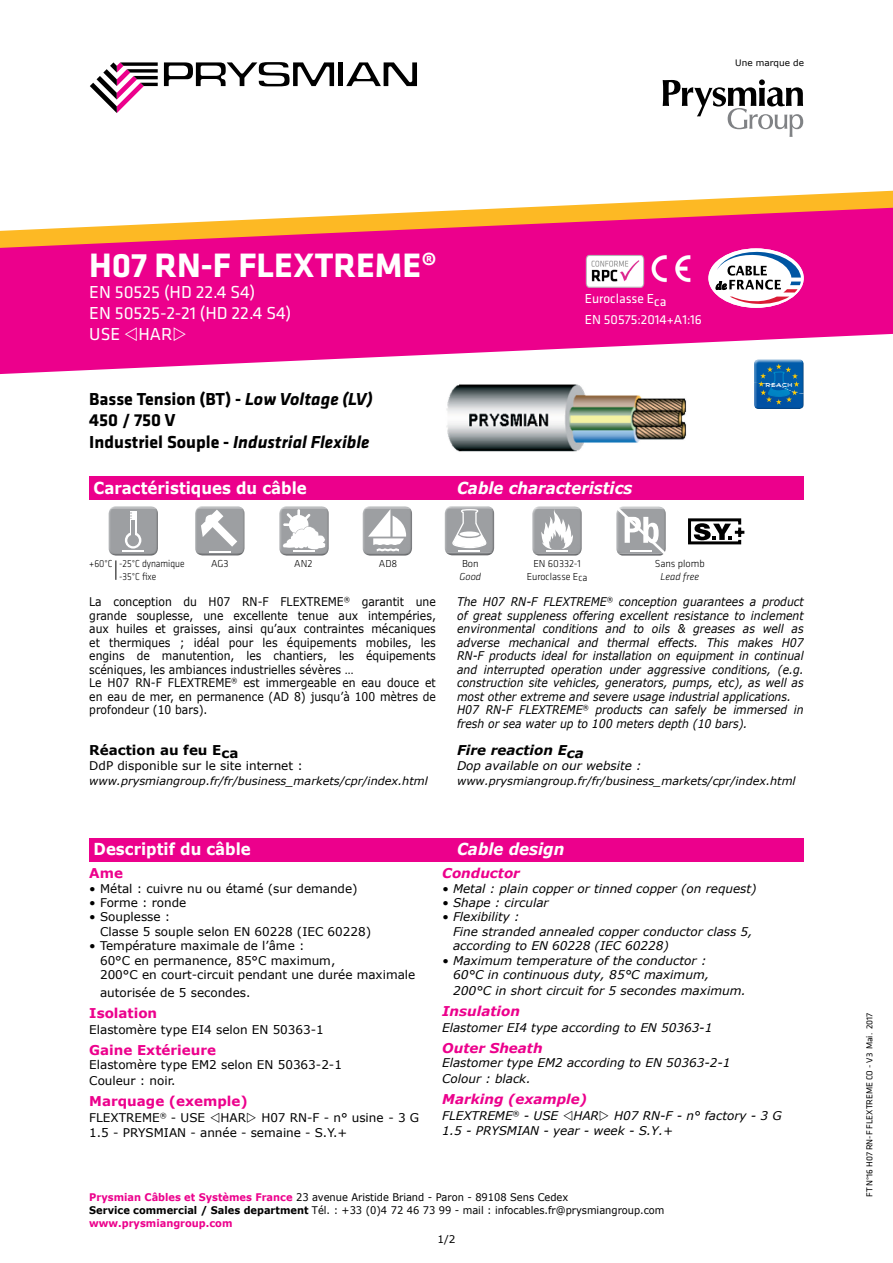
<style>
.page{position:relative;width:893px;height:1263px;background:#fff}
.page>*{position:absolute;margin:0;border:0;box-sizing:border-box;transform-origin:0 0}
.t1{font:700 35.1px "Klavika";color:#fff}
.t2{font:700 18px/21.6px "Klavika";color:#000}
.t3{font:18px/21px "Klavika";color:#fff}
.t4{font:700 16.5px "Verdana";color:#fff;scale:.91 1}
.t5{font:italic 700 16.5px "Verdana";color:#fff;scale:.91 1}
.t6{font:italic 700 13.5px "Verdana";color:#ec008c}
.t7{font:700 13.5px "Verdana";color:#ec008c}
.t8{font:13.5px/21px "Klavika";color:#fff}
.t9{font:700 13.5px "Verdana";color:#000}
.t10{font:italic 700 13.5px "Verdana";color:#000}
.t11{font:italic 12px/13.5px "Verdana";color:#000;scale:.9 1}
.t12{font:italic 12px/14.4px "Verdana";color:#000}
.t13{font:12px/13.5px "Verdana";color:#000;scale:.9 1}
.t14{font:12px/14.4px "Verdana";color:#000}
.t15{font:italic 11.25px "Verdana";color:#000}
.t16{font:10.5px/12.6px "Verdana";color:#000;scale:.94 1}
.t17{font:300 10.5px/12.6px "Klavika";color:#000;text-align:center}
.t18{font:300 10.5px/12.6px "Klavika";color:#000;scale:.9 1}
.t19{font:italic 300 10.5px "Klavika";color:#000}
.t20{font:10.5px "Verdana";color:#000}
.t21{font:9px "Klavika";color:#000}
.t22{font:8.85px "Verdana";color:#000}
.t23{font:5.85px "Good Times";letter-spacing:.08em;color:#fff}
.s1{font-style:italic}
.s2{font-weight:700;color:#ec008c}
.s3{font-weight:700}
</style>
<div class="page">
<svg style="left:510px;top:191px;width:383px;height:17px"></svg>
<img style="left:446px;top:384px;width:240px;height:68px">
<hr style="left:339px;top:62px;width:4px;height:24px;background:#000">
<svg style="left:346px;top:62px;width:71px;height:24px"></svg>
<svg style="left:164px;top:62px;width:170px;height:24px"></svg>
<svg style="left:90px;top:62px;width:68px;height:51px"></svg>
<svg style="left:663px;top:79px;width:140px;height:58px"></svg>
<svg style="left:0;top:208px;width:893px;height:166px;fill:#ec008c"></svg>
<svg style="left:616px;top:506px;width:50px;height:50px"></svg>
<svg style="left:688px;top:518px;width:56px;height:27px"></svg>
<div style="left:89px;top:838px;width:715px;height:23px;background:#ec008c"></div>
<div style="left:89px;top:476px;width:715px;height:24px;background:#ec008c"></div>
<img style="left:109px;top:508px;width:49px;height:46px">
<img style="left:111px;top:506px;width:44px;height:2px">
<img style="left:110px;top:553px;width:46px;height:3px">
<svg style="left:125px;top:532px;width:16px;height:16px"></svg>
<div style="left:130px;top:511px;width:6px;height:25px;background:#babbbd"></div>
<div style="left:127px;top:535px;width:12px;height:11px;background:#9d9fa2;border-radius:50%"></div>
<svg style="left:122px;top:550px;width:22px;height:1px"></svg>
<div style="left:130px;top:511px;width:6px;height:24px;background:#fff"></div>
<hr style="left:131px;top:520px;width:4px;height:17px;background:#9d9fa2">
<svg style="left:128px;top:512px;width:4px;height:7px"></svg>
<img style="left:195px;top:508px;width:49px;height:45px">
<img style="left:198px;top:506px;width:44px;height:2px">
<img style="left:197px;top:553px;width:46px;height:2px">
<svg style="left:201px;top:510px;width:36px;height:42px"></svg>
<img style="left:532px;top:508px;width:50px;height:45px">
<img style="left:535px;top:506px;width:44px;height:2px">
<img style="left:534px;top:553px;width:46px;height:3px">
<svg style="left:541px;top:509px;width:33px;height:41px"></svg>
<hr style="left:546px;top:550px;width:22px;height:2px;background:#fff">
<img style="left:445px;top:508px;width:49px;height:45px">
<img style="left:447px;top:506px;width:45px;height:2px">
<img style="left:446px;top:553px;width:46px;height:2px">
<svg style="left:452px;top:509px;width:34px;height:42px"></svg>
<img style="left:363px;top:508px;width:49px;height:46px">
<img style="left:365px;top:506px;width:45px;height:2px">
<img style="left:364px;top:553px;width:46px;height:3px">
<svg style="left:368px;top:509px;width:39px;height:42px"></svg>
<img style="left:279px;top:508px;width:50px;height:45px">
<img style="left:282px;top:506px;width:44px;height:2px">
<img style="left:281px;top:553px;width:46px;height:3px">
<svg style="left:282px;top:509px;width:45px;height:42px"></svg>
<div style="left:751px;top:356px;width:55px;height:52px;background:#fff"></div>
<div style="left:752px;top:360px;width:55px;height:51px;background:#000;opacity:.5"></div>
<svg style="left:754px;top:359px;width:50px;height:48px;background:#1d6ba6"></svg>
<svg style="left:115px;top:560px;width:1px;height:20px"></svg>
<img style="left:650px;top:255px;width:41px;height:28px">
<img style="left:583px;top:248px;width:63px;height:45px">
<svg style="left:708px;top:248px;width:96px;height:60px"></svg>
<svg style="left:716px;top:251px;width:85px;height:54px"></svg>
<svg style="left:174px;top:327px;width:12px;height:14px"></svg>
<p class="t22" style="left:735px;top:57px;width:70px">Une marque de</p>
<h1 class="t1" style="left:89px;top:240px;width:349px">H07 RN-F FLEXTREME®</h1>
<h2 class="t3" style="left:89px;top:281px;width:203px">EN 50525 (HD 22.4 S4)<br>EN 50525-2-21 (HD 22.4 S4)<br>USE ❖HAR</h2>
<h2 class="t2" style="left:89px;top:387px;width:285px">Basse Tension (BT) - <span class="s1">Low Voltage (LV)<br></span>450 / 750 V<br>Industriel Souple - <span class="s1">Industrial Flexible</span></h2>
<p class="t8" style="left:585px;top:287px;width:119px">Euroclasse Eca<br>EN 50575:2014+A1:16</p>
<h3 class="t4" style="left:94px;top:476px;width:236px">Caractéristiques du câble</h3>
<h3 class="t5" style="left:457px;top:476px;width:194px">Cable characteristics</h3>
<p class="t18" style="left:119px;top:557px;width:74px">-25°C dynamique -35°C fixe</p>
<p class="t18" style="left:89px;top:557px;width:28px">+60°C</p>
<p class="t17" style="left:211px;top:557px;width:19px">AG3</p>
<p class="t17" style="left:294px;top:557px;width:20px">AN2</p>
<p class="t17" style="left:379px;top:557px;width:20px">AD8</p>
<p class="t17" style="left:462px;top:557px;width:18px">Bon</p>
<p class="t19" style="left:459px;top:570px;width:23px">Good</p>
<p class="t17" style="left:527px;top:557px;width:62px">EN 60332-1<br>Euroclasse Eca</p>
<p class="t17" style="left:655px;top:557px;width:52px">Sans plomb</p>
<p class="t19" style="left:660px;top:570px;width:40px">Lead free</p>
<p class="t23" style="left:766px;top:382px;width:28px">REACH</p>
<p class="t13" style="left:89px;top:595px;width:387px">La conception du H07 RN-F FLEXTREME<sup>®</sup> garantit une grande souplesse, une excellente tenue aux intempéries, aux huiles et graisses, ainsi qu’aux contraintes mécaniques et thermiques ; idéal pour les équipements mobiles, les engins de manutention, les chantiers, les équipements scéniques, les ambiances industrielles sévères …<br>Le H07 RN-F FLEXTREME<sup>®</sup> est immergeable en eau douce et en eau de mer, en permanence (AD 8) jusqu’à 100 mètres de profondeur (10 bars).</p>
<p class="t9" style="left:89px;top:740px;width:151px">Réaction au feu Eca</p>
<p class="t14" style="left:89px;top:758px;width:215px">DdP disponible sur le site internet :</p>
<p class="t15" style="left:89px;top:773px;width:340px">www.prysmiangroup.fr/fr/business_markets/cpr/index.html</p>
<p class="t11" style="left:457px;top:595px;width:387px">The H07 RN-F FLEXTREME<sup>®</sup> conception guarantees a product of great suppleness offering excellent resistance to inclement environmental conditions and to oils &amp; greases as well as adverse mechanical and thermal effects. This makes H07<br>RN-F products ideal for installation on equipment in continual and interrupted operation under aggressive conditions, (e.g. construction site vehicles, generators, pumps, etc), as well as most other extreme and severe usage industrial applications.<br>H07 RN-F FLEXTREME<sup>®</sup> products can safely be immersed in fresh or sea water up to 100 meters depth (10 bars).</p>
<p class="t10" style="left:457px;top:740px;width:128px">Fire reaction Eca</p>
<p class="t12" style="left:457px;top:758px;width:186px">Dop available on our website :</p>
<p class="t15" style="left:457px;top:773px;width:340px">www.prysmiangroup.fr/fr/business_markets/cpr/index.html</p>
<h3 class="t4" style="left:94px;top:838px;width:174px">Descriptif du câble</h3>
<h3 class="t5" style="left:457px;top:838px;width:119px">Cable design</h3>
<p class="t7" style="left:89px;top:864px;width:35px">Ame</p>
<p class="t14" style="left:89px;top:881px;width:270px">• Métal : cuivre nu ou étamé (sur demande)</p>
<p class="t14" style="left:89px;top:895px;width:99px">• Forme : ronde</p>
<p class="t14" style="left:100px;top:910px;width:273px;text-indent:-11px">• Souplesse :<br>Classe 5 souple selon EN 60228 (IEC 60228)</p>
<p class="t14" style="left:100px;top:938px;width:317px;text-indent:-11px">• Température maximale de l’âme :<br>60°C en permanence, 85°C maximum,<br>200°C en court-circuit pendant une durée maximale</p>
<p class="t14" style="left:100px;top:985px;width:152px">autorisée de 5 secondes.</p>
<p class="t7" style="left:89px;top:1003px;width:69px">Isolation</p>
<p class="t14" style="left:89px;top:1022px;width:236px">Elastomère type EI4 selon EN 50363-1</p>
<p class="t7" style="left:89px;top:1040px;width:128px">Gaine Extérieure</p>
<p class="t14" style="left:89px;top:1056px;width:254px;line-height:16.2px">Elastomère type EM2 selon EN 50363-2-1<br>Couleur : noir.</p>
<p class="t7" style="left:89px;top:1091px;width:160px">Marquage (exemple)</p>
<p class="t14" style="left:89px;top:1110px;width:158px">FLEXTREME<sup>®</sup> - USE ❖HAR</p>
<p class="t14" style="left:89px;top:1110px;width:331px;text-indent:172px">H07 RN-F - n° usine - 3 G<br>1.5 - PRYSMIAN - année - semaine - S.Y.+</p>
<p class="t6" style="left:442px;top:864px;width:79px">Conductor</p>
<p class="t12" style="left:442px;top:881px;width:316px">• Metal : plain copper or tinned copper (on request)</p>
<p class="t12" style="left:442px;top:895px;width:108px">• Shape : circular</p>
<p class="t12" style="left:453px;top:910px;width:301px;text-indent:-11px">• Flexibility :<br>Fine stranded annealed copper conductor class 5, according to EN 60228 (IEC 60228)</p>
<p class="t12" style="left:442px;top:953px;width:269px;text-align:right">• Maximum temperature of the conductor :<br>60°C in continuous duty, 85°C maximum,</p>
<p class="t12" style="left:453px;top:983px;width:294px">200°C in short circuit for 5 secondes maximum.</p>
<p class="t6" style="left:442px;top:1001px;width:79px">Insulation</p>
<p class="t12" style="left:442px;top:1020px;width:272px">Elastomer EI4 type according to EN 50363-1</p>
<p class="t6" style="left:442px;top:1038px;width:102px">Outer Sheath</p>
<p class="t12" style="left:442px;top:1055px;width:290px;line-height:16.2px">Elastomer type EM2 according to EN 50363-2-1<br>Colour : black.</p>
<p class="t6" style="left:442px;top:1090px;width:146px">Marking (example)</p>
<p class="t12" style="left:442px;top:1109px;width:158px">FLEXTREME<sup>®</sup> - USE ❖HAR</p>
<p class="t12" style="left:442px;top:1109px;width:341px;text-indent:172px">H07 RN-F - n° factory - 3 G<br>1.5 - PRYSMIAN - year - week - S.Y.+</p>
<p class="t16" style="left:89px;top:1191px;width:613px"><span class="s2">Prysmian Câbles et Systèmes France</span> 23 avenue Aristide Briand - Paron - 89108 Sens Cedex<br><span class="s3">Service commercial / Sales department</span> Tél. : +33 (0)4 72 46 73 99 - mail : infocables.fr@prysmiangroup.com <span class="s2">www.prysmiangroup.com</span></p>
<p class="t20" style="left:437px;top:1232px;width:20px">1/2</p>
<p class="t21" style="left:864px;top:1197px;width:186px;rotate:-90deg">FT N°16 H07 RN-F FLEXTREME CO - V3 Mai. 2017</p>
</div>
